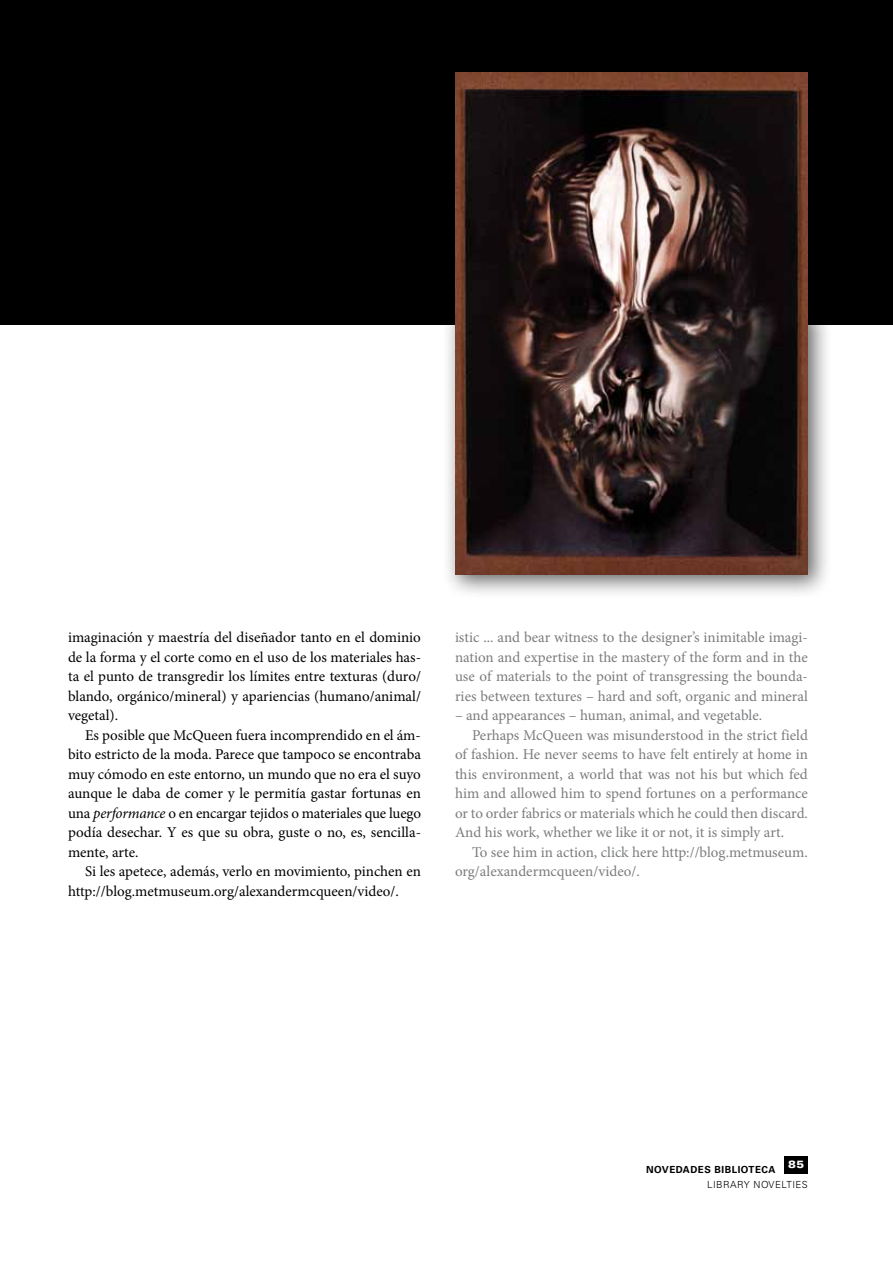
<style>
.page{position:relative;width:893px;height:1263px;background:#fff}
.page>*{position:absolute;margin:0;border:0;box-sizing:border-box;transform-origin:0 0}
.t1{font:15px/19.5px "Minion Pro";letter-spacing:-.005em;color:#7b7c7e;text-align:justify}
.t2{font:15px/19.5px "Minion Pro";color:#000;text-align:justify}
.t3{font:900 expanded 10.5px "Univers LT Std";color:#fff}
.t4{font:700 9.75px "Univers LT Std";letter-spacing:.05em;color:#000}
.t5{font:300 9.75px "Univers LT Std";letter-spacing:.05em;color:#000}
.s1{font-style:italic}
</style>
<div class="page">
<div style="left:784px;top:1157px;width:24px;height:17px;background:#000"></div>
<div style="left:442px;top:299px;width:390px;height:300px;background:#000;opacity:.6"></div>
<div style="left:0;top:0;width:893px;height:324px;background:#000"></div>
<img style="left:455px;top:72px;width:353px;height:502px">
<p class="t2" style="left:68px;top:628px;width:354px">imaginación y maestría del diseñador tanto en el dominio de la forma y el corte como en el uso de los materiales has&shy;ta el punto de transgredir los límites entre texturas (duro/ blando, orgánico/mineral) y apariencias (humano/animal/ vegetal).</p>
<p class="t2" style="left:68px;top:725px;width:354px;text-indent:17px">Es posible que McQueen fuera incomprendido en el ám&shy;bito estricto de la moda. Parece que tampoco se encontraba muy cómodo en este entorno, un mundo que no era el suyo aunque le daba de comer y le permitía gastar fortunas en una <span class="s1">performance</span> o en encargar tejidos o materiales que luego podía desechar. Y es que su obra, guste o no, es, sencilla&shy;mente, arte.</p>
<p class="t2" style="left:68px;top:862px;width:354px;text-indent:17px">Si les apetece, además, verlo en movimiento, pinchen en http://blog.metmuseum.org/alexandermcqueen/video/.</p>
<p class="t1" style="left:455px;top:628px;width:354px">istic ... and bear witness to the designer’s inimitable imagi&shy;nation and expertise in the mastery of the form and in the use of materials to the point of transgressing the bounda&shy;ries between textures – hard and soft, organic and mineral</p>
<p class="t1" style="left:455px;top:706px;width:309px">– and appearances – human, animal, and vegetable.</p>
<p class="t1" style="left:472px;top:725px;width:337px">Perhaps McQueen was misunderstood in the strict field</p>
<p class="t1" style="left:455px;top:745px;width:354px">of fashion. He never seems to have felt entirely at home in</p>
<p class="t1" style="left:455px;top:764px;width:354px">this environment, a world that was not his but which fed</p>
<p class="t1" style="left:455px;top:784px;width:354px">him and allowed him to spend fortunes on a performance</p>
<p class="t1" style="left:455px;top:803px;width:354px">or to order fabrics or materials which he could then discard.</p>
<p class="t1" style="left:455px;top:823px;width:331px">And his work, whether we like it or not, it is simply art.</p>
<p class="t1" style="left:472px;top:842px;width:337px">To see him in action, click here http://blog.metmuseum.</p>
<p class="t1" style="left:455px;top:862px;width:186px">org/alexandermcqueen/video/.</p>
<p class="t3" style="left:788px;top:1158px;width:18px">85</p>
<p class="t5" style="left:707px;top:1179px;width:102px">LIBRARY NOVELTIES</p>
<p class="t4" style="left:646px;top:1164px;width:131px">NOVEDADES BIBLIOTECA</p>
</div>
